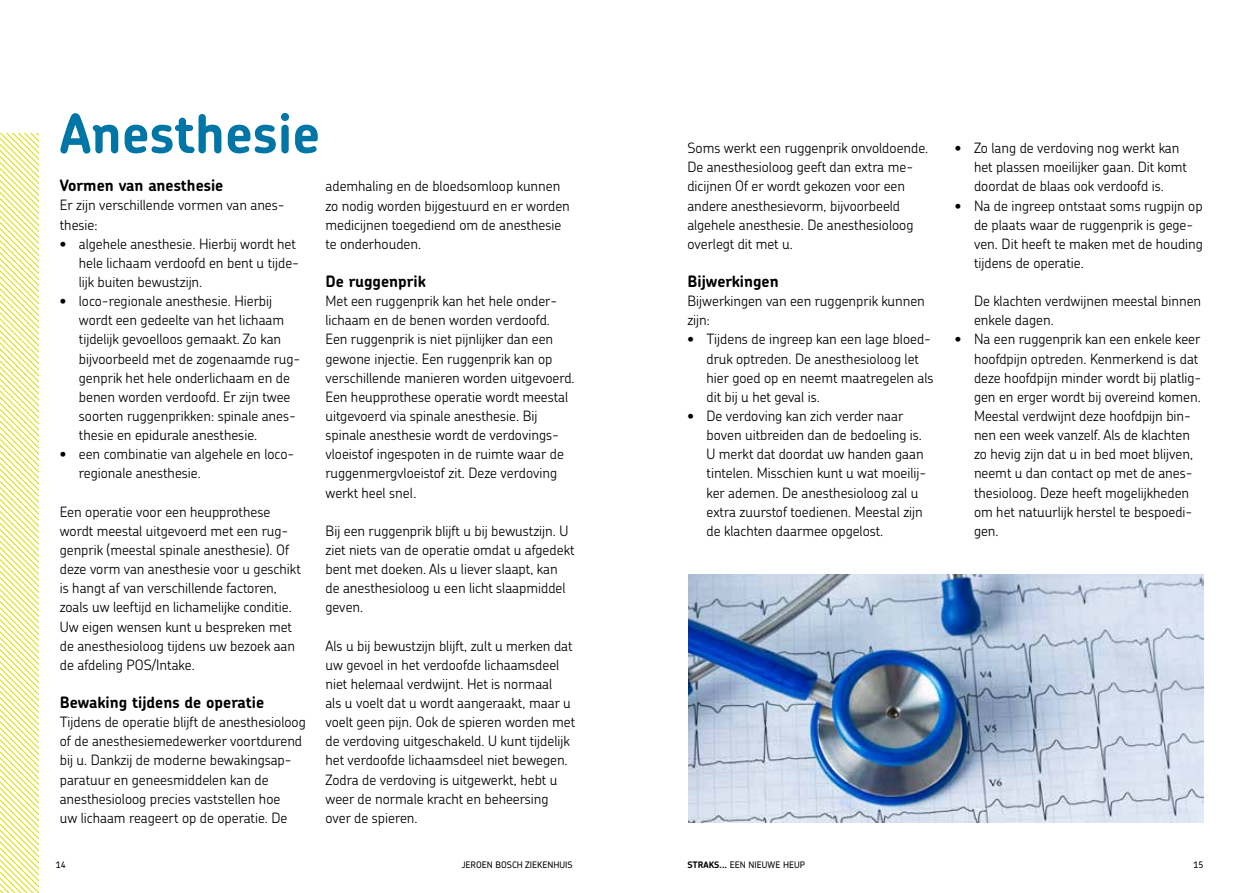
<style>
.page{position:relative;width:1259px;height:893px;background:#fff}
.page>*{position:absolute;margin:0;border:0;box-sizing:border-box;transform-origin:0 0}
.t1{font:700 54px "Chevin";color:#0076a7}
.t2{font:700 15.75px "Chevin";color:#000}
.t3{font:300 14.25px/19.2px "Chevin";color:#000}
.t4{font:500 9px "Chevin";color:#000}
.s1{font-weight:700}
</style>
<div class="page">
<svg style="left:0;top:134px;width:39px;height:759px"></svg>
<img style="left:688px;top:574px;width:515px;height:249px">
<h1 class="t1" style="left:60px;top:98px;width:262px">Anesthesie</h1>
<p class="t2" style="left:60px;top:175px;width:165px">Vormen van anesthesie</p>
<p class="t3" style="left:60px;top:196px;width:226px">Er zijn verschillende vormen van anes&shy;thesie:</p>
<p class="t3" style="left:79px;top:234px;width:222px;text-indent:-19px">• algehele anesthesie. Hierbij wordt het hele lichaam verdoofd en bent u tijde&shy;lijk buiten bewustzijn.</p>
<p class="t3" style="left:79px;top:291px;width:223px;text-indent:-19px">• loco-regionale anesthesie. Hierbij wordt een gedeelte van het lichaam tijdelijk gevoelloos gemaakt. Zo kan bijvoorbeeld met de zogenaamde rug&shy;genprik het hele onderlichaam en de benen worden verdoofd. Er zijn twee soorten ruggenprikken: spinale anes&shy;thesie en epidurale anesthesie.</p>
<p class="t3" style="left:79px;top:444px;width:217px;text-indent:-19px">• een combinatie van algehele en loco&shy;regionale anesthesie.</p>
<p class="t3" style="left:60px;top:502px;width:243px">Een operatie voor een heupprothese wordt meestal uitgevoerd met een rug&shy;genprik (meestal spinale anesthesie). Of deze vorm van anesthesie voor u geschikt is hangt af van verschillende factoren, zoals uw leeftijd en lichamelijke conditie.<br>Uw eigen wensen kunt u bespreken met de anesthesioloog tijdens uw bezoek aan de afdeling POS/Intake.</p>
<p class="t2" style="left:60px;top:692px;width:206px">Bewaking tijdens de operatie</p>
<p class="t3" style="left:60px;top:712px;width:247px">Tijdens de operatie blijft de anesthesioloog of de anesthesiemedewerker voortdurend bij u. Dankzij de moderne bewakingsap&shy;paratuur en geneesmiddelen kan de anesthesioloog precies vaststellen hoe<br>uw lichaam reageert op de operatie. De</p>
<p class="t3" style="left:325px;top:176px;width:246px">ademhaling en de bloedsomloop kunnen zo nodig worden bijgestuurd en er worden medicijnen toegediend om de anesthesie te onderhouden.</p>
<p class="t2" style="left:325px;top:271px;width:102px">De ruggenprik</p>
<p class="t3" style="left:325px;top:291px;width:251px">Met een ruggenprik kan het hele onder&shy;lichaam en de benen worden verdoofd.<br>Een ruggenprik is niet pijnlijker dan een gewone injectie. Een ruggenprik kan op verschillende manieren worden uitgevoerd.<br>Een heupprothese operatie wordt meestal uitgevoerd via spinale anesthesie. Bij spinale anesthesie wordt de verdovings&shy;vloeistof ingespoten in de ruimte waar de ruggenmergvloeistof zit. Deze verdoving werkt heel snel.</p>
<p class="t3" style="left:325px;top:521px;width:251px">Bij een ruggenprik blijft u bij bewustzijn. U ziet niets van de operatie omdat u afgedekt bent met doeken. Als u liever slaapt, kan de anesthesioloog u een licht slaapmiddel geven.</p>
<p class="t3" style="left:325px;top:636px;width:251px">Als u bij bewustzijn blijft, zult u merken dat uw gevoel in het verdoofde lichaamsdeel niet helemaal verdwijnt. Het is normaal<br>als u voelt dat u wordt aangeraakt, maar u voelt geen pijn. Ook de spieren worden met de verdoving uitgeschakeld. U kunt tijdelijk het verdoofde lichaamsdeel niet bewegen.<br>Zodra de verdoving is uitgewerkt, hebt u weer de normale kracht en beheersing over de spieren.</p>
<p class="t3" style="left:687px;top:138px;width:243px">Soms werkt een ruggenprik onvoldoende.<br>De anesthesioloog geeft dan extra me&shy;dicijnen Of er wordt gekozen voor een andere anesthesievorm, bijvoorbeeld algehele anesthesie. De anesthesioloog overlegt dit met u.</p>
<p class="t2" style="left:687px;top:271px;width:93px">Bijwerkingen</p>
<p class="t3" style="left:687px;top:291px;width:239px">Bijwerkingen van een ruggenprik kunnen zijn:</p>
<p class="t3" style="left:706px;top:329px;width:228px;text-indent:-19px">• Tijdens de ingreep kan een lage bloed&shy;druk optreden. De anesthesioloog let hier goed op en neemt maatregelen als dit bij u het geval is.</p>
<p class="t3" style="left:706px;top:406px;width:221px;text-indent:-19px">• De verdoving kan zich verder naar boven uitbreiden dan de bedoeling is.<br>U merkt dat doordat uw handen gaan tintelen. Misschien kunt u wat moeilij&shy;ker ademen. De anesthesioloog zal u extra zuurstof toedienen. Meestal zijn de klachten daarmee opgelost.</p>
<p class="t3" style="left:974px;top:138px;width:214px;text-indent:-19px">• Zo lang de verdoving nog werkt kan het plassen moeilijker gaan. Dit komt doordat de blaas ook verdoofd is.</p>
<p class="t3" style="left:974px;top:196px;width:230px;text-indent:-19px">• Na de ingreep ontstaat soms rugpijn op de plaats waar de ruggenprik is gege&shy;ven. Dit heeft te maken met de houding tijdens de operatie.</p>
<p class="t3" style="left:974px;top:291px;width:229px">De klachten verdwijnen meestal binnen enkele dagen.</p>
<p class="t3" style="left:974px;top:329px;width:229px;text-indent:-19px">• Na een ruggenprik kan een enkele keer hoofdpijn optreden. Kenmerkend is dat deze hoofdpijn minder wordt bij platlig&shy;gen en erger wordt bij overeind komen.<br>Meestal verdwijnt deze hoofdpijn bin&shy;nen een week vanzelf. Als de klachten zo hevig zijn dat u in bed moet blijven, neemt u dan contact op met de anes&shy;thesioloog. Deze heeft mogelijkheden om het natuurlijk herstel te bespoedi&shy;gen.</p>
<p class="t4" style="left:56px;top:859px;width:12px">14</p>
<p class="t4" style="left:462px;top:859px;width:112px">JEROEN BOSCH ZIEKENHUIS</p>
<p class="t4" style="left:687px;top:859px;width:119px"><span class="s1">STRAKS...</span> EEN NIEUWE HEUP</p>
<p class="t4" style="left:1193px;top:859px;width:12px">15</p>
</div>
